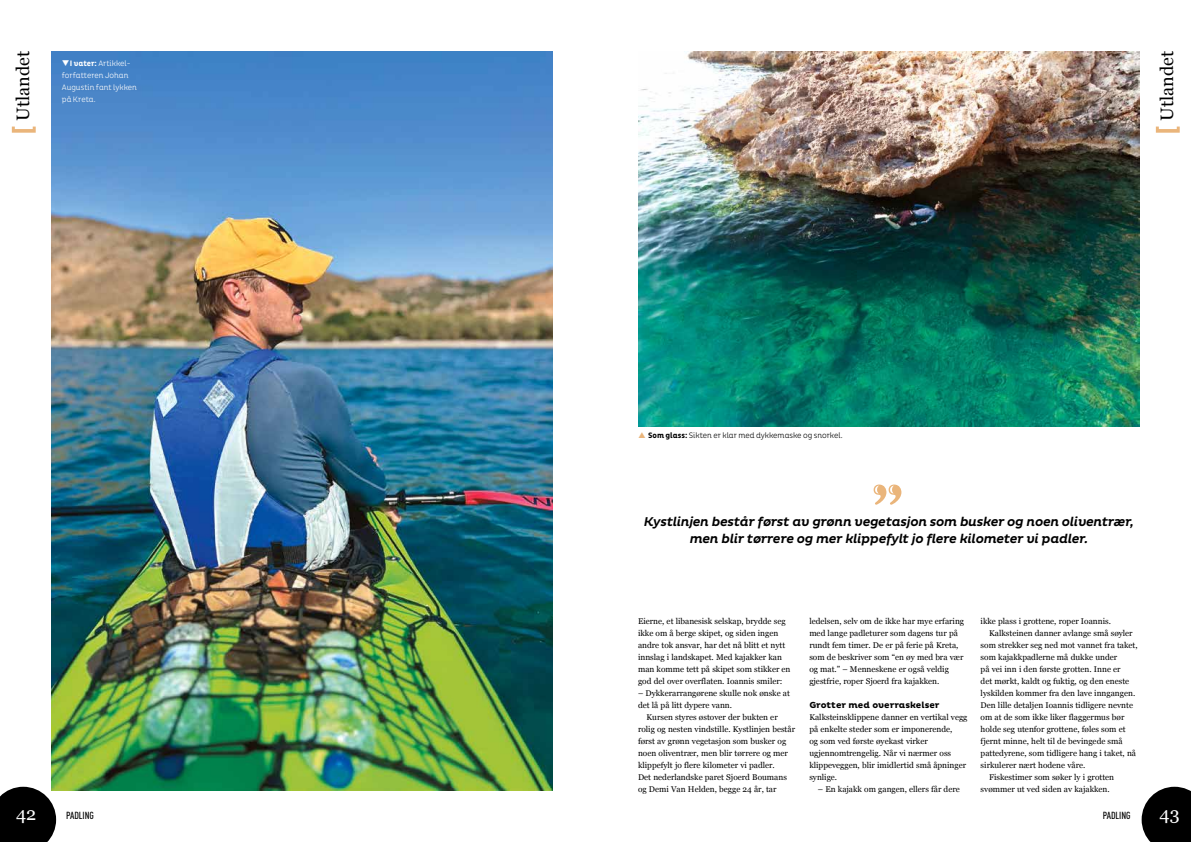
<style>
.page{position:relative;width:1191px;height:842px;background:#fff}
.page>*{position:absolute;margin:0;border:0;box-sizing:border-box;transform-origin:0 0}
.t1{font:18px "Georgia";color:#000}
.t2{font:18px "Georgia";color:#fff}
.t3{font:italic 500 13px/17px "Pluto";letter-spacing:-.03em;color:#000;text-align:center}
.t4{font:500 10.2px "DIN Cond";color:#000}
.t5{font:700 9px "Pluto";color:#000}
.t6{font:8.3px/12px "Georgia";color:#000}
.t7{font:300 8px/12px "Pluto Cond";color:#fff}
.t8{font:300 8px "Pluto Cond";color:#000}
.s1{font-weight:700}
</style>
<div class="page">
<svg style="left:1141px;top:787px;width:50px;height:55px;background:#202020"></svg>
<svg style="left:0;top:787px;width:56px;height:55px;background:#1b1b1b"></svg>
<img style="left:638px;top:51px;width:502px;height:375px">
<svg style="left:873px;top:484px;width:28px;height:21px"></svg>
<svg style="left:1155px;top:127px;width:24px;height:6px"></svg>
<svg style="left:12px;top:127px;width:24px;height:6px"></svg>
<img style="left:51px;top:51px;width:502px;height:740px">
<h1 class="t1" style="left:12px;top:121px;width:71px;rotate:-90deg">Utlandet</h1>
<h1 class="t1" style="left:1156px;top:121px;width:71px;rotate:-90deg">Utlandet</h1>
<p class="t7" style="left:62px;top:58px;width:77px">❑<span class="s1">I vater:</span> Artikkel&shy;forfatteren Johan<br>Augustin fant lykken på Kreta.</p>
<p class="t8" style="left:648px;top:431px;width:196px"><span class="s1">Som glass:</span> Sikten er klar med dykkemaske og snorkel.</p>
<h2 class="t3" style="left:644px;top:513px;width:491px">Kystlinjen består først av grønn vegetasjon som busker og noen oliventrær, men blir tørrere og mer klippefylt jo flere kilometer vi padler.</h2>
<p class="t6" style="left:638px;top:615px;width:154px">Eierne, et libanesisk selskap, brydde seg ikke om å berge skipet, og siden ingen andre tok ansvar, har det nå blitt et nytt innslag i landskapet. Med kajakker kan man komme tett på skipet som stikker en god del over overflaten. Ioannis smiler:</p>
<p class="t6" style="left:638px;top:687px;width:153px">– Dykkerarrangørene skulle nok ønske at det lå på litt dypere vann.</p>
<p class="t6" style="left:638px;top:711px;width:159px;text-indent:9px">Kursen styres østover der bukten er rolig og nesten vindstille. Kystlinjen består først av grønn vegetasjon som busker og noen oliventrær, men blir tørrere og mer klippefylt jo flere kilometer vi padler.<br>Det nederlandske paret Sjoerd Boumans og Demi Van Helden, begge 24 år, tar</p>
<p class="t6" style="left:809px;top:615px;width:156px">ledelsen, selv om de ikke har mye erfaring med lange padleturer som dagens tur på rundt fem timer. De er på ferie på Kreta, som de beskriver som “en øy med bra vær og mat.” – Menneskene er også veldig gjestfrie, roper Sjoerd fra kajakken.</p>
<p class="t5" style="left:809px;top:700px;width:132px">Grotter med overraskelser</p>
<p class="t6" style="left:809px;top:711px;width:160px">Kalksteinsklippene danner en vertikal vegg på enkelte steder som er imponerende,<br>og som ved første øyekast virker ugjennomtrengelig. Når vi nærmer oss klippeveggen, blir imidlertid små åpninger synlige.</p>
<p class="t6" style="left:818px;top:783px;width:143px">– En kajakk om gangen, ellers får dere</p>
<p class="t6" style="left:980px;top:615px;width:132px">ikke plass i grottene, roper Ioannis.</p>
<p class="t6" style="left:989px;top:627px;width:145px">Kalksteinen danner avlange små søyler</p>
<p class="t6" style="left:980px;top:639px;width:158px">som strekker seg ned mot vannet fra taket,</p>
<p class="t6" style="left:980px;top:651px;width:138px">som kajakkpadlerne må dukke under</p>
<p class="t6" style="left:980px;top:663px;width:141px">på vei inn i den første grotten. Inne er</p>
<p class="t6" style="left:980px;top:675px;width:150px">det mørkt, kaldt og fuktig, og den eneste</p>
<p class="t6" style="left:980px;top:687px;width:156px">lyskilden kommer fra den lave inngangen.</p>
<p class="t6" style="left:980px;top:699px;width:154px">Den lille detaljen Ioannis tidligere nevnte</p>
<p class="t6" style="left:980px;top:711px;width:145px">om at de som ikke liker flaggermus bør</p>
<p class="t6" style="left:980px;top:723px;width:146px">holde seg utenfor grottene, føles som et</p>
<p class="t6" style="left:980px;top:735px;width:144px">fjernt minne, helt til de bevingede små</p>
<p class="t6" style="left:980px;top:747px;width:157px">pattedyrene, som tidligere hang i taket, nå</p>
<p class="t6" style="left:980px;top:759px;width:106px">sirkulerer nært hodene våre.</p>
<p class="t6" style="left:989px;top:771px;width:126px">Fiskestimer som søker ly i grotten</p>
<p class="t6" style="left:980px;top:783px;width:131px">svømmer ut ved siden av kajakken.</p>
<h1 class="t2" style="left:16px;top:803px;width:22px">42</h1>
<p class="t4" style="left:66px;top:809px;width:29px">PADLING</p>
<p class="t4" style="left:1102px;top:809px;width:29px">PADLING</p>
<h1 class="t2" style="left:1159px;top:802px;width:22px">43</h1>
</div>
